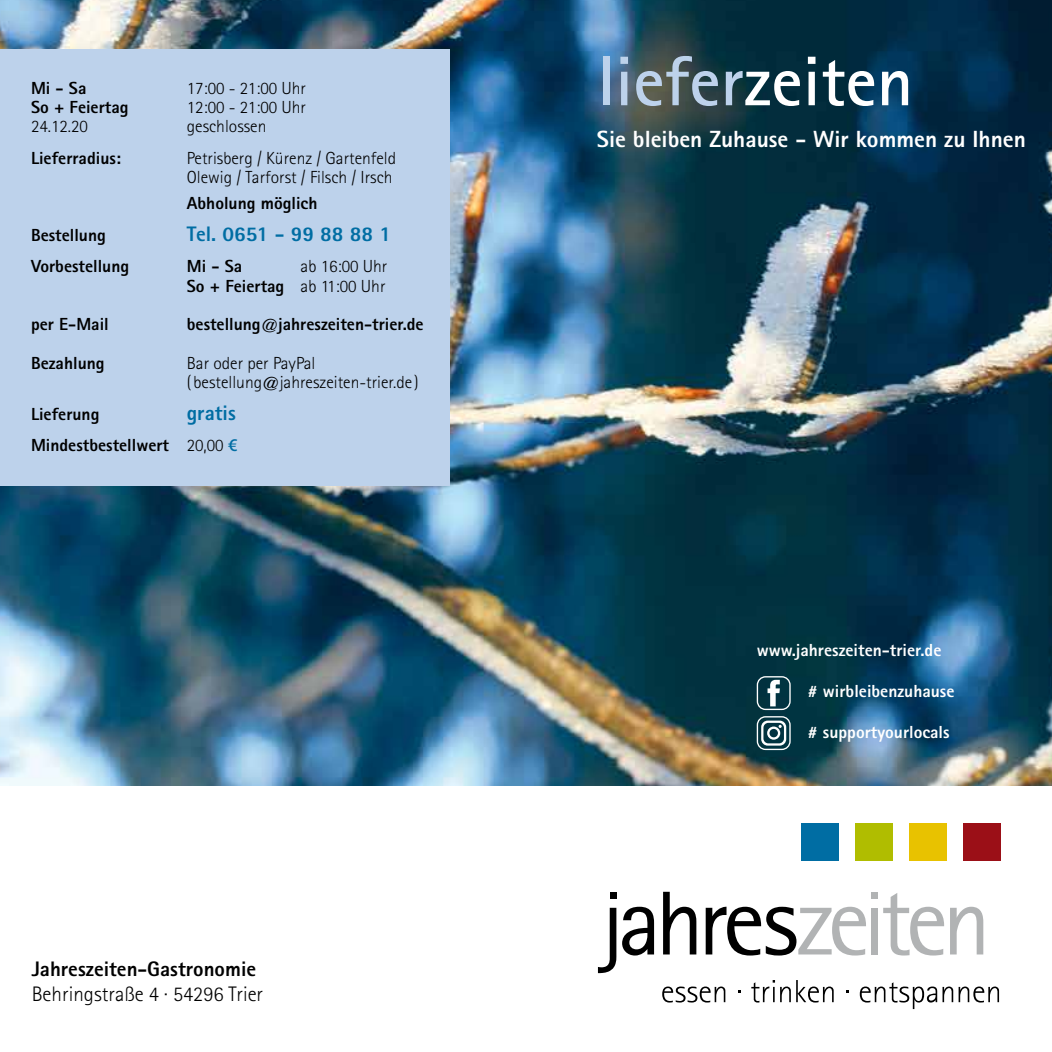
<style>
.page{position:relative;width:1052px;height:1052px;background:#fff}
.page>*{position:absolute;margin:0;border:0;box-sizing:border-box;transform-origin:0 0}
.t1{font:700 70.35px "AT Rotis Sans Serif";color:#bdd2eb}
.t2{font:800 23.45px "AT Rotis Sans Serif";color:#fff}
.t3{font:300 21px "AT Rotis Sans Serif";color:#000}
.t4{font:800 21px "AT Rotis Sans Serif";color:#000}
.t5{font:800 21px "AT Rotis Sans Serif";color:#006da3}
.t6{font:300 17.5px/19.2px "AT Rotis Sans Serif";color:#000}
.t7{font:800 17.5px "AT Rotis Sans Serif";color:#000}
.t8{font:800 17.5px "AT Rotis Sans Serif";color:#fff}
.s1{font-weight:800}
.s2{font-weight:300}
.s3{font-family:"Frutiger Next LT";font-weight:500;color:#006da3}
.s4{color:#fff}
</style>
<div class="page">
<img style="left:0;top:0;width:1052px;height:785px">
<div style="left:801px;top:823px;width:37px;height:38px;background:#006da3"></div>
<div style="left:963px;top:823px;width:37px;height:38px;background:#9b0f17"></div>
<div style="left:909px;top:823px;width:37px;height:38px;background:#e8c200"></div>
<div style="left:855px;top:823px;width:37px;height:38px;background:#b0bd00"></div>
<svg style="left:663px;top:892px;width:33px;height:62px"></svg>
<div style="left:871px;top:907px;width:7px;height:47px;background:#b1b3b4"></div>
<svg style="left:950px;top:906px;width:33px;height:48px"></svg>
<svg style="left:610px;top:892px;width:6px;height:6px"></svg>
<div style="left:871px;top:892px;width:7px;height:6px;background:#b1b3b4"></div>
<svg style="left:598px;top:907px;width:18px;height:66px"></svg>
<svg style="left:622px;top:906px;width:32px;height:49px"></svg>
<svg style="left:705px;top:906px;width:161px;height:49px"></svg>
<svg style="left:883px;top:893px;width:61px;height:62px"></svg>
<svg style="left:662px;top:986px;width:63px;height:16px"></svg>
<svg style="left:751px;top:980px;width:82px;height:22px"></svg>
<svg style="left:860px;top:982px;width:139px;height:27px"></svg>
<div style="left:0;top:50px;width:450px;height:436px;background:#bdd2eb"></div>
<svg style="left:756px;top:676px;width:34px;height:34px"></svg>
<svg style="left:756px;top:716px;width:34px;height:34px"></svg>
<p class="t7" style="left:31px;top:77px;width:57px">Mi - Sa</p>
<p class="t6" style="left:187px;top:78px;width:121px">17:00 - 21:00 Uhr</p>
<p class="t7" style="left:31px;top:96px;width:99px">So + Feiertag</p>
<p class="t6" style="left:187px;top:98px;width:121px">12:00 - 21:00 Uhr</p>
<p class="t6" style="left:31px;top:117px;width:58px">24.12.20</p>
<p class="t6" style="left:187px;top:117px;width:81px">geschlossen</p>
<p class="t7" style="left:31px;top:147px;width:92px">Lieferradius:</p>
<p class="t6" style="left:187px;top:148px;width:211px">Petrisberg / Kürenz / Gartenfeld<br>Olewig / Tarforst / Filsch / Irsch</p>
<p class="t7" style="left:187px;top:192px;width:132px">Abholung möglich</p>
<p class="t7" style="left:31px;top:224px;width:76px">Bestellung</p>
<p class="t5" style="left:187px;top:220px;width:206px">Tel. 0651 - 99 88 88 1</p>
<p class="t7" style="left:31px;top:255px;width:100px">Vorbestellung</p>
<p class="t7" style="left:187px;top:255px;width:57px">Mi - Sa</p>
<p class="t6" style="left:187px;top:257px;width:202px;text-align:right">ab 16:00 Uhr<br><span class="s1">So + Feiertag</span> ab 11:00 Uhr</p>
<p class="t7" style="left:31px;top:313px;width:79px">per E-Mail</p>
<p class="t7" style="left:187px;top:313px;width:238px">bestellung@jahreszeiten-trier.de</p>
<p class="t7" style="left:31px;top:352px;width:75px">Bezahlung</p>
<p class="t6" style="left:187px;top:353px;width:233px">Bar oder per PayPal<br>( bestellung@jahreszeiten-trier.de)</p>
<p class="t7" style="left:31px;top:402px;width:70px">Lieferung</p>
<p class="t5" style="left:187px;top:399px;width:50px">gratis</p>
<p class="t7" style="left:31px;top:434px;width:208px">Mindestbestellwert <span class="s2">20,00</span> <span class="s3">€</span></p>
<p class="t4" style="left:32px;top:955px;width:226px">Jahreszeiten-Gastronomie</p>
<p class="t3" style="left:32px;top:982px;width:233px">Behringstraße 4 · 54296 Trier</p>
<h1 class="t1" style="left:597px;top:37px;width:318px">liefer<span class="s4">zeiten</span></h1>
<h2 class="t2" style="left:597px;top:124px;width:430px">Sie bleiben Zuhause - Wir kommen zu Ihnen</h2>
<p class="t8" style="left:756px;top:639px;width:186px">www.jahreszeiten-trier.de</p>
<p class="t8" style="left:807px;top:680px;width:149px"># wirbleibenzuhause</p>
<p class="t8" style="left:807px;top:720px;width:144px"># supportyourlocals</p>
</div>
